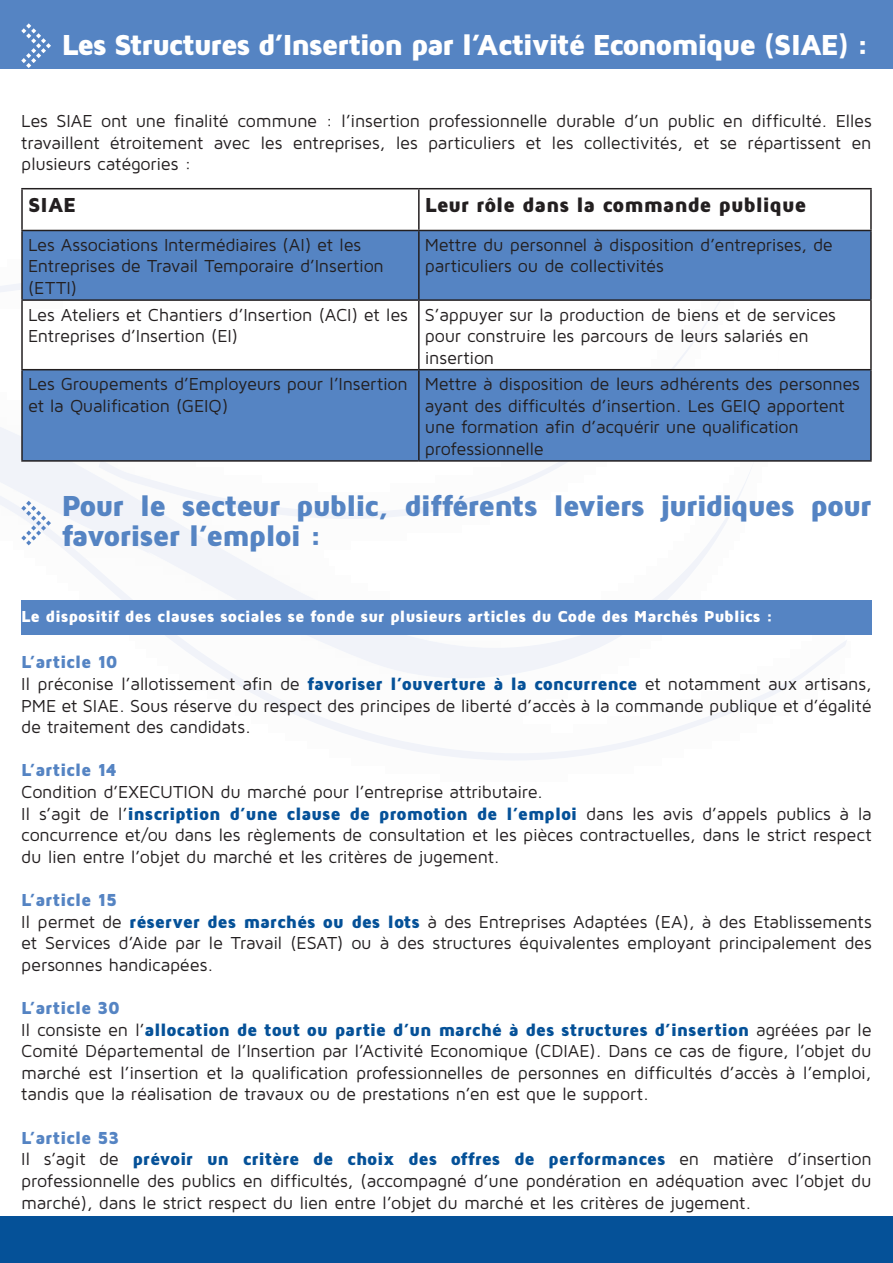
<style>
.page{position:relative;width:893px;height:1263px;background:#fff}
.page>*{position:absolute;margin:0;border:0;box-sizing:border-box;transform-origin:0 0}
.t1{font:900 30px/30px "Maven Pro";letter-spacing:-.045em;color:#5584c3}
.t2{font:900 30px "Maven Pro";letter-spacing:-.055em;color:#fff}
.t3{font:900 21px "Maven Pro";letter-spacing:-.02em;color:#231f20}
.t4{font:18px/21.6px "Maven Pro";letter-spacing:-.015em;color:#231f20}
.t5{font:900 18px "Maven Pro";letter-spacing:-.015em;color:#5584c3}
.t6{font:900 16.5px "Maven Pro";letter-spacing:-.01em;color:#fff}
.s1{font-weight:900;color:#5584c3}
.s2{font-weight:900;color:#055198}
</style>
<div class="page">
<svg style="left:0;top:453px;width:847px;height:307px"></svg>
<svg style="left:98px;top:301px;width:652px;height:218px"></svg>
<svg style="left:0;top:283px;width:105px;height:86px"></svg>
<div style="left:21px;top:601px;width:851px;height:34px;background:#5584c3"></div>
<div style="left:0;top:0;width:893px;height:68px;background:#5584c3"></div>
<div style="left:23px;top:231px;width:847px;height:68px;background:#5584c3"></div>
<div style="left:23px;top:370px;width:847px;height:90px;background:#5584c3"></div>
<hr style="left:21px;top:188px;width:398px;height:1px;background:#231f20">
<hr style="left:21px;top:189px;width:2px;height:41px;background:#231f20">
<hr style="left:419px;top:188px;width:453px;height:1px;background:#231f20">
<hr style="left:418px;top:189px;width:2px;height:41px;background:#231f20">
<hr style="left:870px;top:189px;width:2px;height:41px;background:#231f20">
<hr style="left:21px;top:230px;width:398px;height:1px;background:#231f20">
<hr style="left:21px;top:231px;width:2px;height:68px;background:#231f20">
<hr style="left:419px;top:230px;width:453px;height:1px;background:#231f20">
<hr style="left:418px;top:231px;width:2px;height:68px;background:#231f20">
<hr style="left:870px;top:231px;width:2px;height:68px;background:#231f20">
<hr style="left:21px;top:299px;width:398px;height:2px;background:#231f20">
<hr style="left:21px;top:301px;width:2px;height:68px;background:#231f20">
<hr style="left:419px;top:299px;width:453px;height:2px;background:#231f20">
<hr style="left:418px;top:301px;width:2px;height:68px;background:#231f20">
<hr style="left:870px;top:301px;width:2px;height:68px;background:#231f20">
<hr style="left:21px;top:369px;width:398px;height:1px;background:#231f20">
<hr style="left:21px;top:370px;width:2px;height:90px;background:#231f20">
<hr style="left:419px;top:369px;width:453px;height:1px;background:#231f20">
<hr style="left:418px;top:370px;width:2px;height:90px;background:#231f20">
<hr style="left:870px;top:370px;width:2px;height:90px;background:#231f20">
<hr style="left:21px;top:460px;width:398px;height:2px;background:#231f20">
<hr style="left:419px;top:460px;width:453px;height:2px;background:#231f20">
<div style="left:0;top:1216px;width:893px;height:47px;background:#055198"></div>
<svg style="left:21px;top:23px;width:30px;height:45px"></svg>
<svg style="left:21px;top:501px;width:30px;height:44px"></svg>
<h1 class="t2" style="left:61px;top:26px;width:809px">Les Structures d’Insertion par l’Activité Economique (SIAE) :</h1>
<p class="t4" style="left:21px;top:109px;width:852px;text-align:justify">Les SIAE ont une finalité commune : l’insertion professionnelle durable d’un public en difficulté. Elles travaillent étroitement avec les entreprises, les particuliers et les collectivités, et se répartissent en plusieurs catégories :</p>
<p class="t3" style="left:28px;top:191px;width:50px">SIAE</p>
<p class="t3" style="left:425px;top:191px;width:383px">Leur rôle dans la commande publique</p>
<p class="t4" style="left:28px;top:233px;width:358px">Les Associations Intermédiaires (AI) et les<br>Entreprises de Travail Temporaire d’Insertion (ETTI)</p>
<p class="t4" style="left:425px;top:233px;width:410px">Mettre du personnel à disposition d’entreprises, de particuliers ou de collectivités</p>
<p class="t4" style="left:28px;top:303px;width:381px">Les Ateliers et Chantiers d’Insertion (ACI) et les<br>Entreprises d’Insertion (EI)</p>
<p class="t4" style="left:425px;top:303px;width:413px">S’appuyer sur la production de biens et de services pour construire les parcours de leurs salariés en insertion</p>
<p class="t4" style="left:28px;top:372px;width:381px">Les Groupements d’Employeurs pour l’Insertion et la Qualification (GEIQ)</p>
<p class="t4" style="left:425px;top:372px;width:437px">Mettre à disposition de leurs adhérents des personnes ayant des difficultés d’insertion. Les GEIQ apportent une formation afin d’acquérir une qualification professionnelle</p>
<h1 class="t1" style="left:61px;top:490px;width:812px">Pour le secteur public, différents leviers juridiques pour favoriser l’emploi :</h1>
<p class="t6" style="left:21px;top:606px;width:753px">Le dispositif des clauses sociales se fonde sur plusieurs articles du Code des Marchés Publics :</p>
<p class="t4" style="left:21px;top:651px;width:852px"><span class="s1">L’article 10<br></span>Il préconise l’allotissement afin de <span class="s2">favoriser l’ouverture à la concurrence</span> et notamment aux artisans, PME et SIAE. Sous réserve du respect des principes de liberté d’accès à la commande publique et d’égalité de traitement des candidats.</p>
<p class="t5" style="left:21px;top:759px;width:97px">L’article 14</p>
<p class="t4" style="left:21px;top:780px;width:852px">Condition d’EXECUTION du marché pour l’entreprise attributaire.<br>Il s’agit de l’<span class="s2">inscription d’une clause de promotion de l’emploi</span> dans les avis d’appels publics à la concurrence et/ou dans les règlements de consultation et les pièces contractuelles, dans le strict respect du lien entre l’objet du marché et les critères de jugement.</p>
<p class="t4" style="left:21px;top:888px;width:852px"><span class="s1">L’article 15<br></span>Il permet de <span class="s2">réserver des marchés ou des lots</span> à des Entreprises Adaptées (EA), à des Etablissements et Services d’Aide par le Travail (ESAT) ou à des structures équivalentes employant principalement des personnes handicapées.</p>
<p class="t4" style="left:21px;top:996px;width:852px"><span class="s1">L’article 30<br></span>Il consiste en l’<span class="s2">allocation de tout ou partie d’un marché à des structures d’insertion</span> agréées par le Comité Départemental de l’Insertion par l’Activité Economique (CDIAE). Dans ce cas de figure, l’objet du marché est l’insertion et la qualification professionnelles de personnes en difficultés d’accès à l’emploi, tandis que la réalisation de travaux ou de prestations n’en est que le support.</p>
<p class="t4" style="left:21px;top:1126px;width:852px"><span class="s1">L’article 53<br></span>Il s’agit de <span class="s2">prévoir un critère de choix des offres de performances</span> en matière d’insertion professionnelle des publics en difficultés, (accompagné d’une pondération en adéquation avec l’objet du marché), dans le strict respect du lien entre l’objet du marché et les critères de jugement.</p>
</div>
